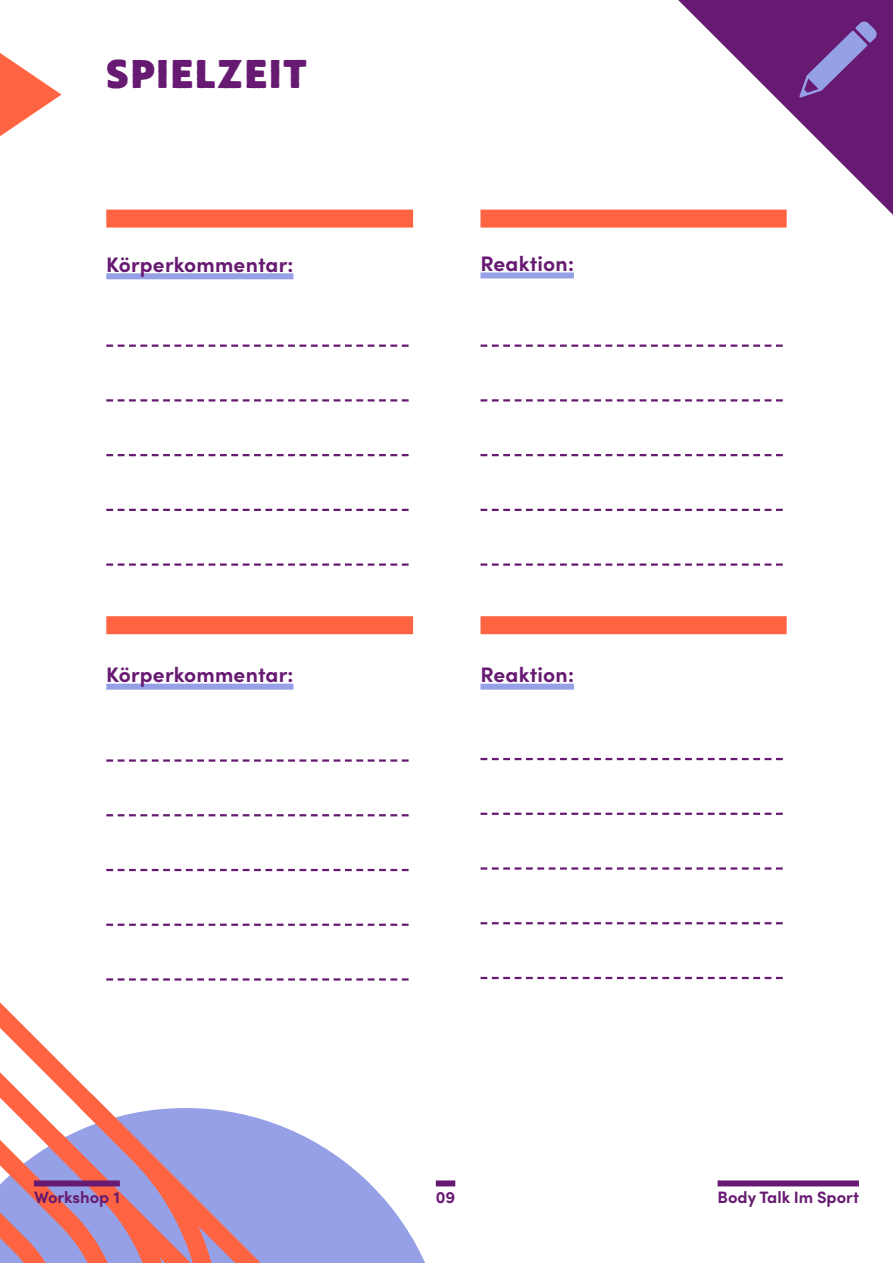
<style>
.page{position:relative;width:893px;height:1263px;background:#fff}
.page>*{position:absolute;margin:0;border:0;box-sizing:border-box;transform-origin:0 0}
.t1{font:900 39px "Brother 1816 Printed";letter-spacing:.04em;color:#671a71}
.t2{font:700 21px "Sofia Pro";letter-spacing:.01em;color:#671a71}
.t3{font:700 16.5px "Sofia Pro";color:#671a71}
</style>
<div class="page">
<svg style="left:0;top:812px;width:597px;height:451px"></svg>
<svg style="left:678px;top:0;width:215px;height:215px"></svg>
<svg style="left:799px;top:21px;width:78px;height:77px;background:#744193"></svg>
<svg style="left:0;top:53px;width:62px;height:83px"></svg>
<div style="left:34px;top:1180px;width:86px;height:6px;background:#671a71"></div>
<div style="left:718px;top:1180px;width:141px;height:6px;background:#671a71"></div>
<div style="left:436px;top:1180px;width:19px;height:6px;background:#671a71"></div>
<div style="left:106px;top:273px;width:187px;height:6px;background:#96a0e6"></div>
<div style="left:106px;top:684px;width:187px;height:6px;background:#96a0e6"></div>
<div style="left:480px;top:272px;width:94px;height:6px;background:#96a0e6"></div>
<div style="left:480px;top:684px;width:94px;height:6px;background:#96a0e6"></div>
<svg style="left:106px;top:399px;width:303px;height:2px"></svg>
<svg style="left:106px;top:344px;width:303px;height:3px"></svg>
<svg style="left:106px;top:454px;width:303px;height:2px"></svg>
<svg style="left:106px;top:509px;width:303px;height:2px"></svg>
<svg style="left:106px;top:563px;width:303px;height:3px"></svg>
<svg style="left:106px;top:814px;width:303px;height:2px"></svg>
<svg style="left:106px;top:759px;width:303px;height:3px"></svg>
<svg style="left:106px;top:869px;width:303px;height:2px"></svg>
<svg style="left:106px;top:924px;width:303px;height:2px"></svg>
<svg style="left:106px;top:978px;width:303px;height:2px"></svg>
<svg style="left:480px;top:813px;width:303px;height:2px"></svg>
<svg style="left:480px;top:758px;width:303px;height:2px"></svg>
<svg style="left:480px;top:867px;width:303px;height:3px"></svg>
<svg style="left:480px;top:922px;width:303px;height:2px"></svg>
<svg style="left:480px;top:977px;width:303px;height:2px"></svg>
<svg style="left:480px;top:399px;width:303px;height:2px"></svg>
<svg style="left:480px;top:344px;width:303px;height:3px"></svg>
<svg style="left:480px;top:454px;width:303px;height:2px"></svg>
<svg style="left:480px;top:509px;width:303px;height:2px"></svg>
<svg style="left:480px;top:563px;width:303px;height:3px"></svg>
<div style="left:106px;top:210px;width:307px;height:18px;background:#fe6441"></div>
<div style="left:106px;top:616px;width:307px;height:18px;background:#fe6441"></div>
<div style="left:480px;top:210px;width:307px;height:18px;background:#fe6441"></div>
<div style="left:480px;top:616px;width:307px;height:18px;background:#fe6441"></div>
<h1 class="t1" style="left:106px;top:43px;width:202px">SPIELZEIT</h1>
<p class="t2" style="left:106px;top:248px;width:189px">Körperkommentar:</p>
<p class="t2" style="left:106px;top:659px;width:189px">Körperkommentar:</p>
<p class="t2" style="left:480px;top:247px;width:95px">Reaktion:</p>
<p class="t2" style="left:480px;top:659px;width:95px">Reaktion:</p>
<p class="t3" style="left:34px;top:1185px;width:87px">Workshop 1</p>
<p class="t3" style="left:436px;top:1185px;width:21px">09</p>
<p class="t3" style="left:718px;top:1185px;width:143px">Body Talk Im Sport</p>
</div>
